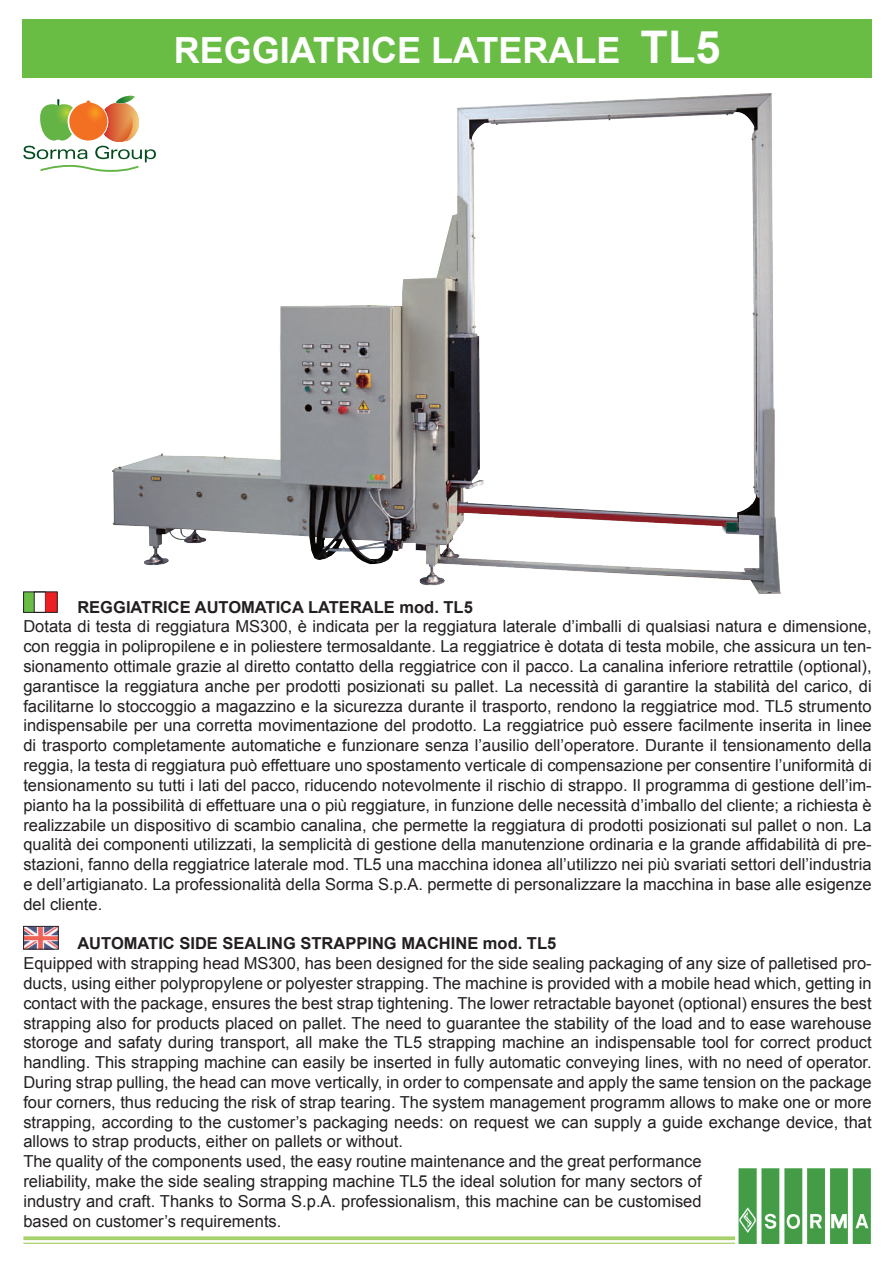
<style>
.page{position:relative;width:893px;height:1263px;background:#fff}
.page>*{position:absolute;margin:0;border:0;box-sizing:border-box;transform-origin:0 0}
.t1{font:700 36px "Arial";color:#fff}
.t2{font:16.5px/19.8px "Arial";color:#231f20;text-align:justify}
.t3{font:700 16.5px "Arial";color:#231f20}
.s1{font-size:45px}
</style>
<div class="page">
<div style="left:23px;top:19px;width:849px;height:58px;background:#69bd45"></div>
<svg style="left:23px;top:1236px;width:712px;height:4px;background:#aed57a"></svg>
<hr style="left:23px;top:1242px;width:712px;height:2px;background:#a6d16c">
<img style="left:25px;top:928px;width:31px;height:19px">
<div style="left:23px;top:926px;width:35px;height:23px;border:1px solid #231f20"></div>
<div style="left:23px;top:592px;width:12px;height:20px;background:#69bd45;border:1px solid #69bd45"></div>
<div style="left:34px;top:592px;width:12px;height:20px;border:1px solid #231f20"></div>
<div style="left:46px;top:592px;width:11px;height:20px;background:#ee1f23"></div>
<img style="left:738px;top:1169px;width:133px;height:75px">
<svg style="left:23px;top:99px;width:83px;height:73px"></svg>
<img style="left:106px;top:93px;width:675px;height:501px">
<h1 class="t1" style="left:174px;top:26px;width:548px">REGGIATRICE LATERALE <span class="s1">TL5</span></h1>
<p class="t3" style="left:77px;top:596px;width:397px">REGGIATRICE AUTOMATICA LATERALE mod. TL5</p>
<p class="t2" style="left:23px;top:617px;width:850px">Dotata di testa di reggiatura MS300, è indicata per la reggiatura laterale d’imballi di qualsiasi natura e dimensione, con reggia in polipropilene e in poliestere termosaldante. La reggiatrice è dotata di testa mobile, che assicura un ten&shy;sionamento ottimale grazie al diretto contatto della reggiatrice con il pacco. La canalina inferiore retrattile (optional), garantisce la reggiatura anche per prodotti posizionati su pallet. La necessità di garantire la stabilità del carico, di facilitarne lo stoccoggio a magazzino e la sicurezza durante il trasporto, rendono la reggiatrice mod. TL5 strumento indispensabile per una corretta movimentazione del prodotto. La reggiatrice può essere facilmente inserita in linee di trasporto completamente automatiche e funzionare senza l’ausilio dell’operatore. Durante il tensionamento della reggia, la testa di reggiatura può effettuare uno spostamento verticale di compensazione per consentire l’uniformità di tensionamento su tutti i lati del pacco, riducendo notevolmente il rischio di strappo. Il programma di gestione dell’im&shy;pianto ha la possibilità di effettuare una o più reggiature, in funzione delle necessità d’imballo del cliente; a richiesta è realizzabile un dispositivo di scambio canalina, che permette la reggiatura di prodotti posizionati sul pallet o non. La qualità dei componenti utilizzati, la semplicità di gestione della manutenzione ordinaria e la grande affidabilità di pre&shy;stazioni, fanno della reggiatrice laterale mod. TL5 una macchina idonea all’utilizzo nei più svariati settori dell’industria e dell’artigianato. La professionalità della Sorma S.p.A. permette di personalizzare la macchina in base alle esigenze del cliente.</p>
<p class="t3" style="left:77px;top:932px;width:480px">AUTOMATIC SIDE SEALING STRAPPING MACHINE mod. TL5</p>
<p class="t2" style="left:23px;top:953px;width:850px;text-align:left">Equipped with strapping head MS300, has been designed for the side sealing packaging of any size of palletised pro&shy;ducts, using either polypropylene or polyester strapping. The machine is provided with a mobile head which, getting in contact with the package, ensures the best strap tightening. The lower retractable bayonet (optional) ensures the best strapping also for products placed on pallet. The need to guarantee the stability of the load and to ease warehouse storoge and safaty during transport, all make the TL5 strapping machine an indispensable tool for correct product handling. This strapping machine can easily be inserted in fully automatic conveying lines, with no need of operator.<br>During strap pulling, the head can move vertically, in order to compensate and apply the same tension on the package four corners, thus reducing the risk of strap tearing. The system management programm allows to make one or more strapping, according to the customer’s packaging needs: on request we can supply a guide exchange device, that allows to strap products, either on pallets or without.<br>The quality of the components used, the easy routine maintenance and the great performance<br>reliability, make the side sealing strapping machine TL5 the ideal solution for many sectors of<br>industry and craft. Thanks to Sorma S.p.A. professionalism, this machine can be customised<br>based on customer’s requirements.</p>
</div>
